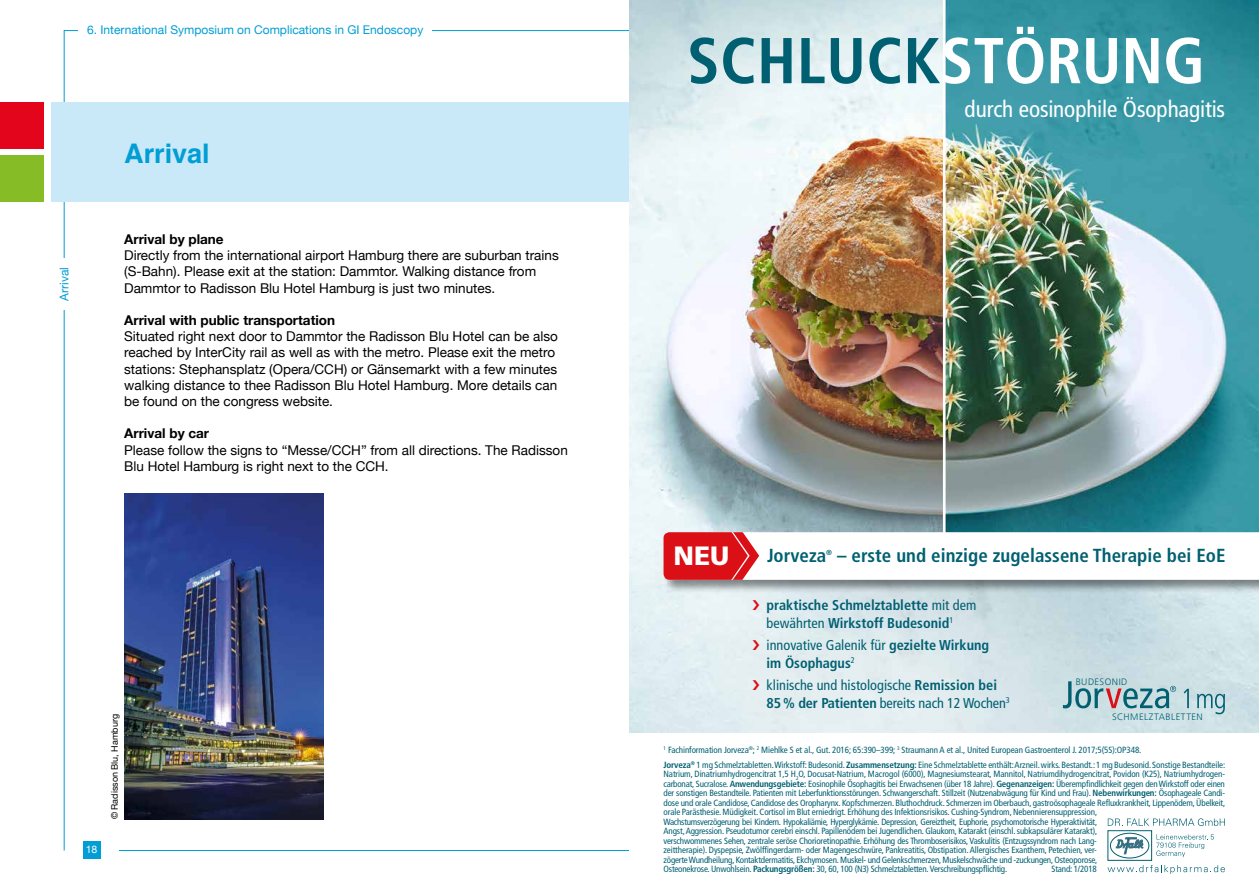
<style>
.page{position:relative;width:1259px;height:893px;background:#fff}
.page>*{position:absolute;margin:0;border:0;box-sizing:border-box;transform-origin:0 0}
.t1{font:700 condensed 64.65px "Frutiger";letter-spacing:.01em;color:#006072}
.t2{font:700 27px "Helvetica";color:#009ed4}
.t3{font:900 26.4px "Frutiger";color:#fff}
.t4{font:condensed 23.1px "Frutiger";letter-spacing:-.005em;color:#fff}
.t5{font:700 condensed 18.9px "Frutiger";color:#006072}
.t6{font:700 condensed 14.25px/18px "Frutiger";color:#006072}
.t7{font:condensed 14.25px/18px "Frutiger";color:#006072}
.t8{font:13.5px/16.2px "Helvetica Neue";color:#000}
.t9{font:700 13.5px "Helvetica Neue";color:#000}
.t10{font:12px "Helvetica Neue";color:#009ed4}
.t11{font:10.5px "Helvetica Neue";color:#fff}
.t12{font:300 9.3px "Frutiger";letter-spacing:.05em;color:#006072}
.t13{font:condensed 9px/9.4px "Frutiger";letter-spacing:-.015em;color:#006072}
.t14{font:9px "Helvetica Neue";color:#000}
.t15{font:700 condensed 7.35px "Frutiger";color:#006072}
.s1{color:#fff}
.s2{font-weight:400}
.s3{font-weight:700}
</style>
<div class="page">
<hr style="left:119px;top:850px;width:1020px;height:1px;background:#009ed4">
<div style="left:51px;top:102px;width:1102px;height:100px;background:#c9e8f8"></div>
<div style="left:0;top:102px;width:44px;height:46px;background:#e3051b"></div>
<div style="left:0;top:155px;width:44px;height:47px;background:#86bc25"></div>
<div style="left:83px;top:841px;width:17px;height:17px;background:#009ed4"></div>
<div style="left:629px;top:0;width:630px;height:893px;background:#fff"></div>
<svg style="left:1107px;top:818px;width:118px;height:56px"></svg>
<img style="left:629px;top:0;width:630px;height:732px">
<hr style="left:943px;top:0;width:2px;height:562px;background:#fff">
<svg style="left:1063px;top:681px;width:162px;height:33px;background:#a7c3ca"></svg>
<div style="left:662px;top:531px;width:597px;height:62px;background:#000;opacity:.45"></div>
<svg style="left:663px;top:532px;width:596px;height:48px"></svg>
<img style="left:124px;top:493px;width:199px;height:326px">
<svg style="left:753px;top:600px;width:6px;height:10px"></svg>
<svg style="left:753px;top:640px;width:6px;height:10px"></svg>
<svg style="left:753px;top:680px;width:6px;height:10px"></svg>
<h3 class="t10" style="left:87px;top:22px;width:338px">6. International Symposium on Complications in GI Endoscopy</h3>
<h3 class="t10" style="left:57px;top:301px;width:35px;rotate:-90deg">Arrival</h3>
<h2 class="t2" style="left:124px;top:131px;width:87px">Arrival</h2>
<h3 class="t9" style="left:124px;top:229px;width:101px">Arrival by plane</h3>
<h3 class="t8" style="left:124px;top:247px;width:436px">Directly from the international airport Hamburg there are suburban trains (S-Bahn). Please exit at the station: Dammtor. Walking distance from<br>Dammtor to Radisson Blu Hotel Hamburg is just two minutes.</h3>
<h3 class="t9" style="left:124px;top:310px;width:212px">Arrival with public transportation</h3>
<p class="t8" style="left:124px;top:328px;width:435px">Situated right next door to Dammtor the Radisson Blu Hotel can be also reached by InterCity rail as well as with the metro. Please exit the metro stations: Stephansplatz (Opera/CCH) or Gänsemarkt with a few minutes walking distance to thee Radisson Blu Hotel Hamburg. More details can be found on the congress website.</p>
<h3 class="t9" style="left:124px;top:423px;width:86px">Arrival by car</h3>
<h3 class="t8" style="left:124px;top:442px;width:445px">Please follow the signs to “Messe/CCH” from all directions. The Radisson<br>Blu Hotel Hamburg is right next to the CCH.</h3>
<p class="t11" style="left:86px;top:843px;width:13px">18</p>
<p class="t14" style="left:109px;top:819px;width:107px;rotate:-90deg">© Radisson Blu, Hamburg</p>
<h1 class="t1" style="left:687px;top:22px;width:519px">SCHLUCK<span class="s1">STÖRUNG</span></h1>
<h3 class="t4" style="left:964px;top:96px;width:262px">durch eosinophile Ösophagitis</h3>
<h3 class="t3" style="left:673px;top:540px;width:57px">NEU</h3>
<h3 class="t5" style="left:837px;top:544px;width:390px">– erste und einzige zugelassene Therapie bei EoE</h3>
<h3 class="t5" style="left:767px;top:544px;width:61px">Jorveza</h3>
<p class="t15" style="left:826px;top:548px;width:7px">®</p>
<h3 class="t6" style="left:766px;top:596px;width:211px">praktische Schmelztablette <span class="s2">mit dem bewährten</span> Wirkstoff Budesonid<sup>1</sup></h3>
<h3 class="t6" style="left:766px;top:636px;width:224px"><span class="s2">innovative Galenik für</span> gezielte Wirkung im Ösophagus<sup>2</sup></h3>
<h3 class="t7" style="left:766px;top:676px;width:245px">klinische und histologische <span class="s3">Remission bei<br>85 % der Patienten</span> bereits nach 12 Wochen<sup>3</sup></h3>
<p class="t12" style="left:1075px;top:677px;width:53px">BUDESONID</p>
<p class="t12" style="left:1112px;top:711px;width:92px">SCHMELZTABLETTEN</p>
<p class="t13" style="left:663px;top:745px;width:479px"><sup>1</sup> Fachinformation Jorveza<sup>®</sup>; <sup>2</sup> Miehlke S et al., Gut. 2016; 65:390–399; <sup>3</sup> Straumann A et al., United European Gastroenterol J. 2017;5(5S):OP348.</p>
<p class="t13" style="left:663px;top:760px;width:563px"><span class="s3">Jorveza</span><sup>®</sup> 1 mg Schmelztabletten. Wirkstoff: Budesonid. <span class="s3">Zusammensetzung:</span> Eine Schmelztablette enthält: Arzneil. wirks. Bestandt.: 1 mg Budesonid. Sonstige Bestandteile:<br>Natrium, Dinatriumhydrogencitrat 1,5 H<sub>2</sub>O, Docusat-Natrium, Macrogol (6000), Magnesiumstearat, Mannitol, Natriumdihydrogencitrat, Povidon (K25), Natriumhydrogen&shy;carbonat, Sucralose. <span class="s3">Anwendungsgebiete:</span> Eosinophile Ösophagitis bei Erwachsenen (über 18 Jahre). <span class="s3">Gegenanzeigen:</span> Überempfindlichkeit gegen den Wirkstoff oder einen der sonstigen Bestandteile. Patienten mit Leberfunktionsstörungen. Schwangerschaft. Stillzeit (Nutzenabwägung für Kind und Frau). <span class="s3">Nebenwirkungen:</span> Ösophageale Candi&shy;dose und orale Candidose, Candidose des Oropharynx. Kopfschmerzen. Bluthochdruck. Schmerzen im Oberbauch, gastroösophageale Refluxkrankheit, Lippenödem, Übelkeit, orale Parästhesie. Müdigkeit. Cortisol im Blut erniedrigt. Erhöhung des Infektionsrisikos. Cushing-Syndrom, Nebennierensuppression,<br>Wachstumsverzögerung bei Kindern. Hypokaliämie, Hyperglykämie. Depression, Gereiztheit, Euphorie, psychomotorische Hyperaktivität,<br>Angst, Aggression. Pseudotumor cerebri einschl. Papillenödem bei Jugendlichen. Glaukom, Katarakt (einschl. subkapsulärer Katarakt),<br>verschwommenes Sehen, zentrale seröse Chorioretinopathie. Erhöhung des Thromboserisikos, Vaskulitis (Entzugssyndrom nach Lang-<br>zeittherapie). Dyspepsie, Zwölffingerdarm- oder Magengeschwüre, Pankreatitis, Obstipation. Allergisches Exanthem, Petechien, ver-<br>zögerte Wundheilung, Kontaktdermatitis, Ekchymosen. Muskel- und Gelenkschmerzen, Muskelschwäche und -zuckungen, Osteoporose,<br>Osteonekrose. Unwohlsein. <span class="s3">Packungsgrößen:</span> 30, 60, 100 (N3) Schmelztabletten. Verschreibungspflichtig.</p>
<p class="t13" style="left:1051px;top:865px;width:47px">Stand: 1/2018</p>
</div>
